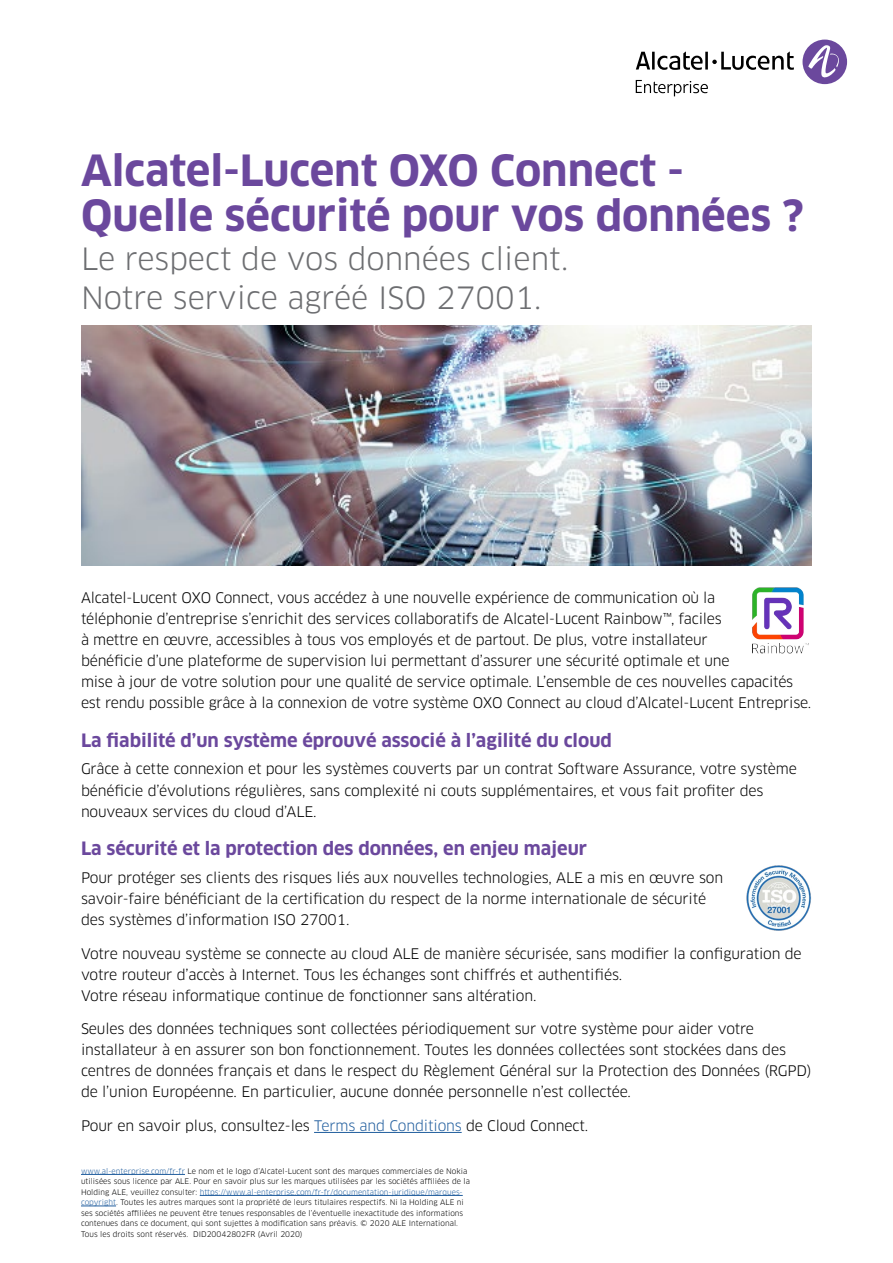
<style>
.page{position:relative;width:893px;height:1263px;background:#fff}
.page>*{position:absolute;margin:0;border:0;box-sizing:border-box;transform-origin:0 0}
.t1{font:700 42px/45px "Clan OT";color:#6b489d}
.t2{font:30px/39px "Clan OT";color:#6d6e71}
.t3{font:700 18px "Clan OT";color:#6b489d}
.t4{font:14.25px/21px "Clan OT";letter-spacing:-.01em;color:#000}
.t5{font:7.5px/10.5px "Clan OT";letter-spacing:.005em;color:#000}
.s1{color:#215e9e}
</style>
<div class="page">
<div style="left:802px;top:40px;width:45px;height:44px;background:#6b489d;border-radius:50%"></div>
<svg style="left:808px;top:45px;width:34px;height:33px"></svg>
<svg style="left:636px;top:51px;width:158px;height:19px"></svg>
<svg style="left:636px;top:80px;width:72px;height:16px"></svg>
<hr style="left:314px;top:1132px;width:148px;height:1px;background:#215e9e">
<img style="left:81px;top:326px;width:731px;height:240px">
<img style="left:752px;top:587px;width:57px;height:67px">
<hr style="left:81px;top:1174px;width:104px;height:1px;background:#215e9e">
<hr style="left:200px;top:1195px;width:263px;height:1px;background:#215e9e">
<hr style="left:81px;top:1206px;width:35px;height:1px;background:#215e9e">
<img style="left:746px;top:865px;width:65px;height:66px">
<h1 class="t1" style="left:81px;top:149px;width:724px">Alcatel-Lucent OXO Connect -<br>Quelle sécurité pour vos données ?</h1>
<h2 class="t2" style="left:81px;top:240px;width:489px">Le respect de vos données client.<br>Notre service agréé ISO 27001.</h2>
<p class="t4" style="left:81px;top:587px;width:732px">Alcatel-Lucent OXO Connect, vous accédez à une nouvelle expérience de communication où la<br>téléphonie d’entreprise s’enrichit des services collaboratifs de Alcatel-Lucent Rainbow™, faciles<br>à mettre en œuvre, accessibles à tous vos employés et de partout. De plus, votre installateur<br>bénéficie d’une plateforme de supervision lui permettant d’assurer une sécurité optimale et une<br>mise à jour de votre solution pour une qualité de service optimale. L’ensemble de ces nouvelles capacités est rendu possible grâce à la connexion de votre système OXO Connect au cloud d’Alcatel-Lucent Entreprise.</p>
<p class="t3" style="left:81px;top:730px;width:532px">La fiabilité d’un système éprouvé associé à l’agilité du cloud</p>
<p class="t4" style="left:81px;top:759px;width:717px">Grâce à cette connexion et pour les systèmes couverts par un contrat Software Assurance, votre système bénéficie d’évolutions régulières, sans complexité ni couts supplémentaires, et vous fait profiter des nouveaux services du cloud d’ALE.</p>
<p class="t3" style="left:81px;top:838px;width:508px">La sécurité et la protection des données, en enjeu majeur</p>
<p class="t4" style="left:81px;top:867px;width:644px">Pour protéger ses clients des risques liés aux nouvelles technologies, ALE a mis en œuvre son savoir-faire bénéficiant de la certification du respect de la norme internationale de sécurité des systèmes d’information ISO 27001.</p>
<p class="t4" style="left:81px;top:943px;width:722px">Votre nouveau système se connecte au cloud ALE de manière sécurisée, sans modifier la configuration de votre routeur d’accès à Internet. Tous les échanges sont chiffrés et authentifiés.<br>Votre réseau informatique continue de fonctionner sans altération.</p>
<p class="t4" style="left:81px;top:1018px;width:732px">Seules des données techniques sont collectées périodiquement sur votre système pour aider votre installateur à en assurer son bon fonctionnement. Toutes les données collectées sont stockées dans des centres de données français et dans le respect du Règlement Général sur la Protection des Données (RGPD) de l’union Européenne. En particulier, aucune donnée personnelle n’est collectée.</p>
<p class="t4" style="left:81px;top:1115px;width:509px">Pour en savoir plus, consultez-les <span class="s1">Terms and Conditions</span> de Cloud Connect.</p>
<p class="t5" style="left:81px;top:1166px;width:390px"><span class="s1">www.al-enterprise.com/fr-fr</span> Le nom et le logo d’Alcatel-Lucent sont des marques commerciales de Nokia utilisées sous licence par ALE. Pour en savoir plus sur les marques utilisées par les sociétés affiliées de la Holding ALE, veuillez consulter: <span class="s1">https://www.al-enterprise.com/fr-fr/documentation-juridique/marques&shy;copyright</span>. Toutes les autres marques sont la propriété de leurs titulaires respectifs. Ni la Holding ALE ni ses sociétés affiliées ne peuvent être tenues responsables de l’éventuelle inexactitude des informations contenues dans ce document, qui sont sujettes à modification sans préavis. © 2020 ALE International.<br>Tous les droits sont réservés. DID20042802FR (Avril 2020)</p>
</div>
